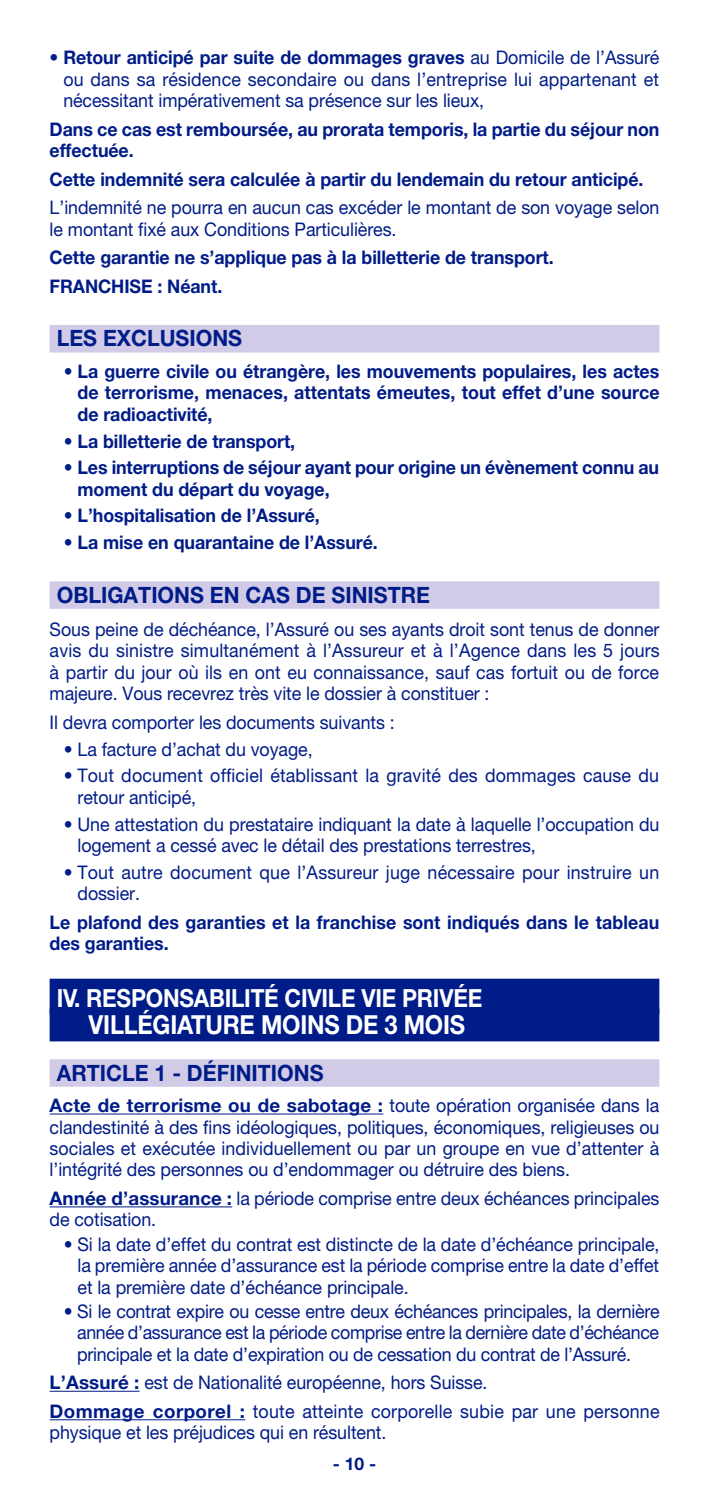
<style>
.page{position:relative;width:709px;height:1489px;background:#fff}
.page>*{position:absolute;margin:0;border:0;box-sizing:border-box;transform-origin:0 0}
.titre_bandeau_bleu_2{font:700 26.25px "Helvetica Neue";letter-spacing:-.01em;color:#fff;scale:.9 1}
.ttre_bandeau_blue_1r{font:700 25px "Helvetica Neue";letter-spacing:-.01em;color:#fff;scale:.9 1}
.titre_bandeau_bleu_c{font:700 22.5px "Helvetica Neue";color:#001c88;scale:.95 1}
.txt_esp_avt_1mm{font:18.75px/21.5px "Helvetica Neue";letter-spacing:-.005em;color:#001c88;scale:.95 1}
.txt_esp_avt_1mm-2{font:700 18.75px/21.5px "Helvetica Neue";letter-spacing:-.005em;color:#001c88;scale:.95 1}
.txt_retrait_gauche{font:18.75px/21.5px "Helvetica Neue";letter-spacing:-.01em;color:#001c88;text-align:justify;scale:.95 1}
.t1{font:700 17.5px "Helvetica Neue";color:#001c88}
.s1{font-weight:700}
</style>
<div class="page">
<div style="left:50px;top:325px;width:609px;height:27px;background:#d1cbe8"></div>
<div style="left:50px;top:581px;width:609px;height:27px;background:#d1cbe8"></div>
<div style="left:50px;top:978px;width:609px;height:35px;background:#001c88"></div>
<div style="left:50px;top:1008px;width:609px;height:33px;background:#001c88"></div>
<div style="left:50px;top:1059px;width:609px;height:27px;background:#d1cbe8"></div>
<hr style="left:50px;top:1113px;width:333px;height:1px;background:#001c88">
<hr style="left:50px;top:1206px;width:182px;height:1px;background:#001c88">
<hr style="left:50px;top:1390px;width:90px;height:1px;background:#001c88">
<hr style="left:50px;top:1419px;width:195px;height:1px;background:#001c88">
<p class="txt_esp_avt_1mm" style="left:63px;top:47px;width:629px;text-align:justify;text-indent:-14px">• <span class="s1">Retour anticipé par suite de dommages graves</span> au Domicile de l’Assuré ou dans sa résidence secondaire ou dans l’entreprise lui appartenant et nécessitant impérativement sa présence sur les lieux,</p>
<p class="txt_esp_avt_1mm-2" style="left:50px;top:118px;width:643px">Dans ce cas est remboursée, au prorata temporis, la partie du séjour non effectuée.</p>
<p class="txt_esp_avt_1mm-2" style="left:50px;top:168px;width:626px">Cette indemnité sera calculée à partir du lendemain du retour anticipé.</p>
<p class="txt_esp_avt_1mm" style="left:50px;top:197px;width:643px">L’indemnité ne pourra en aucun cas excéder le montant de son voyage selon le montant fixé aux Conditions Particulières.</p>
<p class="txt_esp_avt_1mm-2" style="left:50px;top:246px;width:532px">Cette garantie ne s’applique pas à la billetterie de transport.</p>
<p class="txt_esp_avt_1mm-2" style="left:50px;top:275px;width:183px">FRANCHISE : Néant.</p>
<p class="titre_bandeau_bleu_c" style="left:57px;top:324px;width:197px">LES EXCLUSIONS</p>
<p class="txt_esp_avt_1mm-2" style="left:77px;top:360px;width:614px;text-align:justify;text-indent:-14px">• La guerre civile ou étrangère, les mouvements populaires, les actes de terrorisme, menaces, attentats émeutes, tout effet d’une source de radioactivité,</p>
<p class="txt_esp_avt_1mm-2" style="left:64px;top:429px;width:245px">• La billetterie de transport,</p>
<p class="txt_esp_avt_1mm-2" style="left:77px;top:456px;width:613px;text-indent:-14px">• Les interruptions de séjour ayant pour origine un évènement connu au moment du départ du voyage,</p>
<p class="txt_esp_avt_1mm-2" style="left:64px;top:504px;width:271px">• L’hospitalisation de l’Assuré,</p>
<p class="txt_esp_avt_1mm-2" style="left:64px;top:531px;width:332px">• La mise en quarantaine de l’Assuré.</p>
<p class="titre_bandeau_bleu_c" style="left:57px;top:581px;width:394px">OBLIGATIONS EN CAS DE SINISTRE</p>
<p class="txt_esp_avt_1mm" style="left:50px;top:618px;width:643px;text-align:justify">Sous peine de déchéance, l’Assuré ou ses ayants droit sont tenus de donner avis du sinistre simultanément à l’Assureur et à l’Agence dans les 5 jours à partir du jour où ils en ont eu connaissance, sauf cas fortuit ou de force majeure. Vous recevrez très vite le dossier à constituer :</p>
<p class="txt_esp_avt_1mm" style="left:50px;top:711px;width:365px">Il devra comporter les documents suivants :</p>
<p class="txt_esp_avt_1mm" style="left:64px;top:737px;width:263px">• La facture d’achat du voyage,</p>
<p class="txt_esp_avt_1mm" style="left:77px;top:764px;width:613px;text-indent:-14px">• Tout document officiel établissant la gravité des dommages cause du retour anticipé,</p>
<p class="txt_esp_avt_1mm" style="left:77px;top:812px;width:614px;text-indent:-14px">• Une attestation du prestataire indiquant la date à laquelle l’occupation du logement a cessé avec le détail des prestations terrestres,</p>
<p class="txt_esp_avt_1mm" style="left:77px;top:861px;width:614px;text-indent:-14px">• Tout autre document que l’Assureur juge nécessaire pour instruire un dossier.</p>
<p class="txt_esp_avt_1mm-2" style="left:50px;top:910px;width:643px">Le plafond des garanties et la franchise sont indiqués dans le tableau des garanties.</p>
<p class="ttre_bandeau_blue_1r" style="left:57px;top:982px;width:474px">IV. RESPONSABILITÉ CIVILE VIE PRIVÉE</p>
<p class="titre_bandeau_bleu_2" style="left:89px;top:1008px;width:420px">VILLÉGIATURE MOINS DE 3 MOIS</p>
<p class="titre_bandeau_bleu_c" style="left:57px;top:1058px;width:282px">ARTICLE 1 - DÉFINITIONS</p>
<p class="txt_esp_avt_1mm" style="left:50px;top:1094px;width:643px;text-align:justify"><span class="s1">Acte de terrorisme ou de sabotage :</span> toute opération organisée dans la clandestinité à des fins idéologiques, politiques, économiques, religieuses ou sociales et exécutée individuellement ou par un groupe en vue d’attenter à l’intégrité des personnes ou d’endommager ou détruire des biens.</p>
<p class="txt_esp_avt_1mm" style="left:50px;top:1187px;width:643px"><span class="s1">Année d’assurance :</span> la période comprise entre deux échéances principales de cotisation.</p>
<p class="txt_retrait_gauche" style="left:77px;top:1232px;width:614px;text-indent:-14px">• Si la date d’effet du contrat est distincte de la date d’échéance principale, la première année d’assurance est la période comprise entre la date d’effet et la première date d’échéance principale.</p>
<p class="txt_retrait_gauche" style="left:77px;top:1300px;width:614px;text-indent:-13px">• Si le contrat expire ou cesse entre deux échéances principales, la dernière année d’assurance est la période comprise entre la dernière date d’échéance principale et la date d’expiration ou de cessation du contrat de l’Assuré.</p>
<p class="txt_esp_avt_1mm" style="left:50px;top:1371px;width:462px"><span class="s1">L’Assuré :</span> est de Nationalité européenne, hors Suisse.</p>
<p class="txt_esp_avt_1mm" style="left:50px;top:1399px;width:643px"><span class="s1">Dommage corporel :</span> toute atteinte corporelle subie par une personne physique et les préjudices qui en résultent.</p>
<p class="t1" style="left:333px;top:1452px;width:45px">- 10 -</p>
</div>
